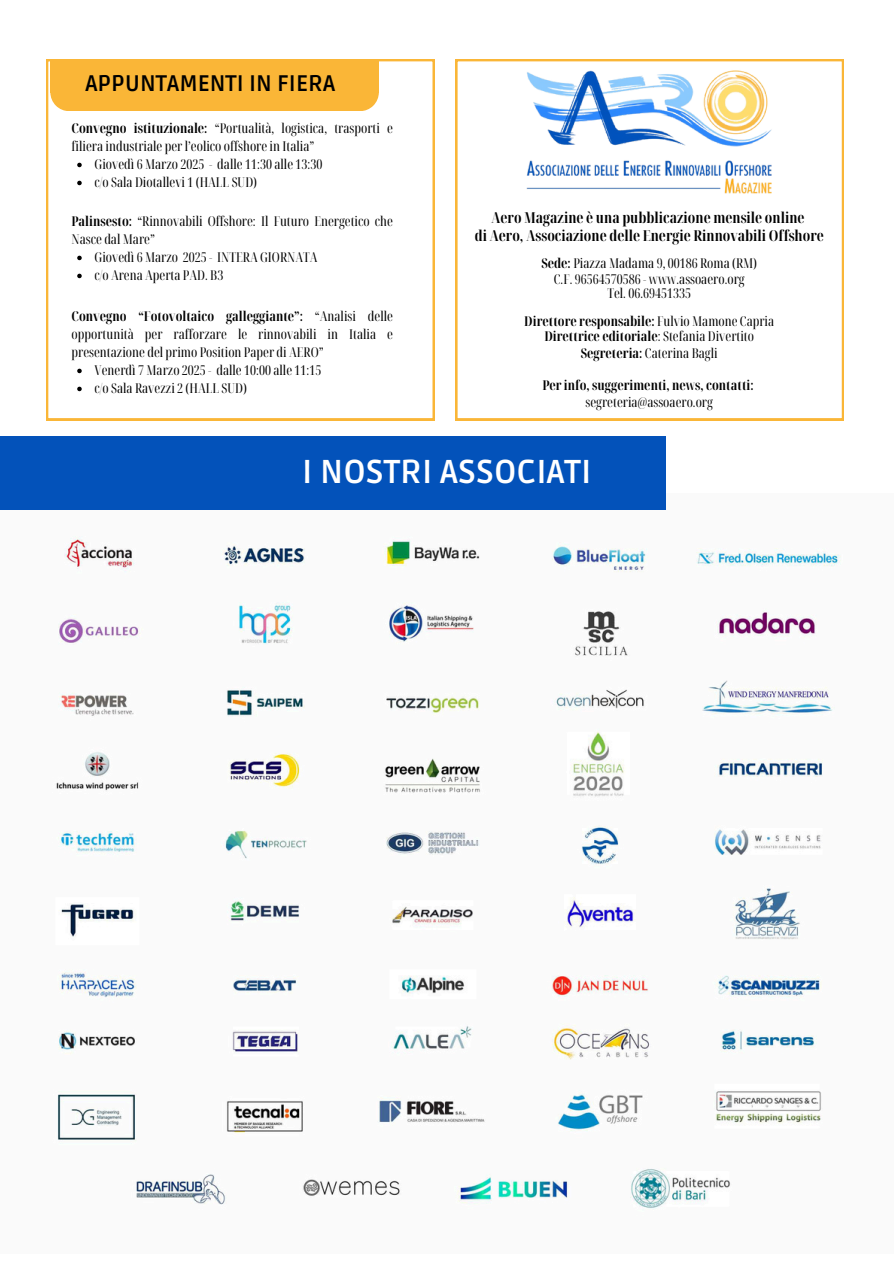
<style>
.page{position:relative;width:894px;height:1264px;background:#fff}
.page>*{position:absolute;margin:0;border:0;box-sizing:border-box;transform-origin:0 0}
.t1{font:700 33px "Ruda";color:#fff}
.t2{font:700 22.5px "Ruda";color:#000}
.t3{font:700 extra-condensed 15px/18px "Noto Serif Display";color:#000;text-align:center}
.t4{font:extra-condensed 13.5px/18px "Noto Serif Display";color:#000}
.t5{font:700 extra-condensed 13.5px/16.4px "Noto Serif Display";color:#000;text-align:center}
.s1{font-weight:700}
.s2{font-weight:400}
</style>
<div class="page">
<svg style="left:455px;top:59px;width:388px;height:361px"></svg>
<svg style="left:46px;top:59px;width:388px;height:361px"></svg>
<div style="left:50px;top:73px;width:329px;height:38px;background:#fab637"></div>
<div style="left:50px;top:59px;width:328px;height:33px;background:#fab637"></div>
<img style="left:524px;top:67px;width:250px;height:130px">
<img style="left:56px;top:493px;width:785px;height:717px">
<div style="left:0;top:436px;width:665px;height:74px;background:#0352ba"></div>
<svg style="left:77px;top:163px;width:5px;height:4px"></svg>
<svg style="left:77px;top:181px;width:5px;height:4px"></svg>
<svg style="left:77px;top:369px;width:5px;height:4px"></svg>
<svg style="left:77px;top:387px;width:5px;height:4px"></svg>
<svg style="left:77px;top:256px;width:5px;height:4px"></svg>
<svg style="left:77px;top:274px;width:5px;height:4px"></svg>
<h2 class="t2" style="left:85px;top:71px;width:251px">APPUNTAMENTI IN FIERA</h2>
<p class="t4" style="left:72px;top:119px;width:323px"><span class="s1">Convegno istituzionale:</span> “Portualità, logistica, trasporti e filiera industriale per l’eolico offshore in Italia”</p>
<p class="t4" style="left:94px;top:155px;width:229px">Giovedì 6 Marzo 2025 - dalle 11:30 alle 13:30</p>
<p class="t4" style="left:94px;top:173px;width:164px">c/o Sala Diotallevi 1 (HALL SUD)</p>
<h4 class="t4" style="left:72px;top:212px;width:323px"><span class="s1">Palinsesto:</span> “Rinnovabili Offshore: Il Futuro Energetico che<br>Nasce dal Mare”</h4>
<h4 class="t4" style="left:94px;top:248px;width:224px">Giovedì 6 Marzo 2025 - INTERA GIORNATA</h4>
<h4 class="t4" style="left:94px;top:266px;width:130px">c/o Arena Aperta PAD. B3</h4>
<p class="t4" style="left:72px;top:307px;width:323px;text-align:justify"><span class="s1">Convegno “Fotovoltaico galleggiante”:</span> “Analisi delle opportunità per rafforzare le rinnovabili in Italia e presentazione del primo Position Paper di AERO”</p>
<p class="t4" style="left:94px;top:361px;width:228px">Venerdì 7 Marzo 2025 - dalle 10:00 alle 11:15</p>
<h3 class="t4" style="left:94px;top:379px;width:154px">c/o Sala Ravezzi 2 (HALL SUD)</h3>
<p class="t3" style="left:474px;top:208px;width:350px">Aero Magazine è una pubblicazione mensile online<br>di Aero, Associazione delle Energie Rinnovabili Offshore</p>
<p class="t4" style="left:541px;top:255px;width:217px;line-height:15.1px;text-align:center"><span class="s1">Sede:</span> Piazza Madama 9, 00186 Roma (RM)<br>C.F. 96564570586 - www.assoaero.org<br>Tel. 06.69451335</p>
<p class="t5" style="left:524px;top:312px;width:251px">Direttore responsabile: <span class="s2">Fulvio Mamone Capria<br></span>Direttrice editoriale<span class="s2">: Stefania Divertito<br></span>Segreteria: <span class="s2">Caterina Bagli</span></p>
<p class="t5" style="left:542px;top:376px;width:213px;line-height:16.8px">Per info, suggerimenti, news, contatti: <span class="s2">segreteria@assoaero.org</span></p>
<p class="t1" style="left:302px;top:452px;width:290px">I NOSTRI ASSOCIATI</p>
</div>
